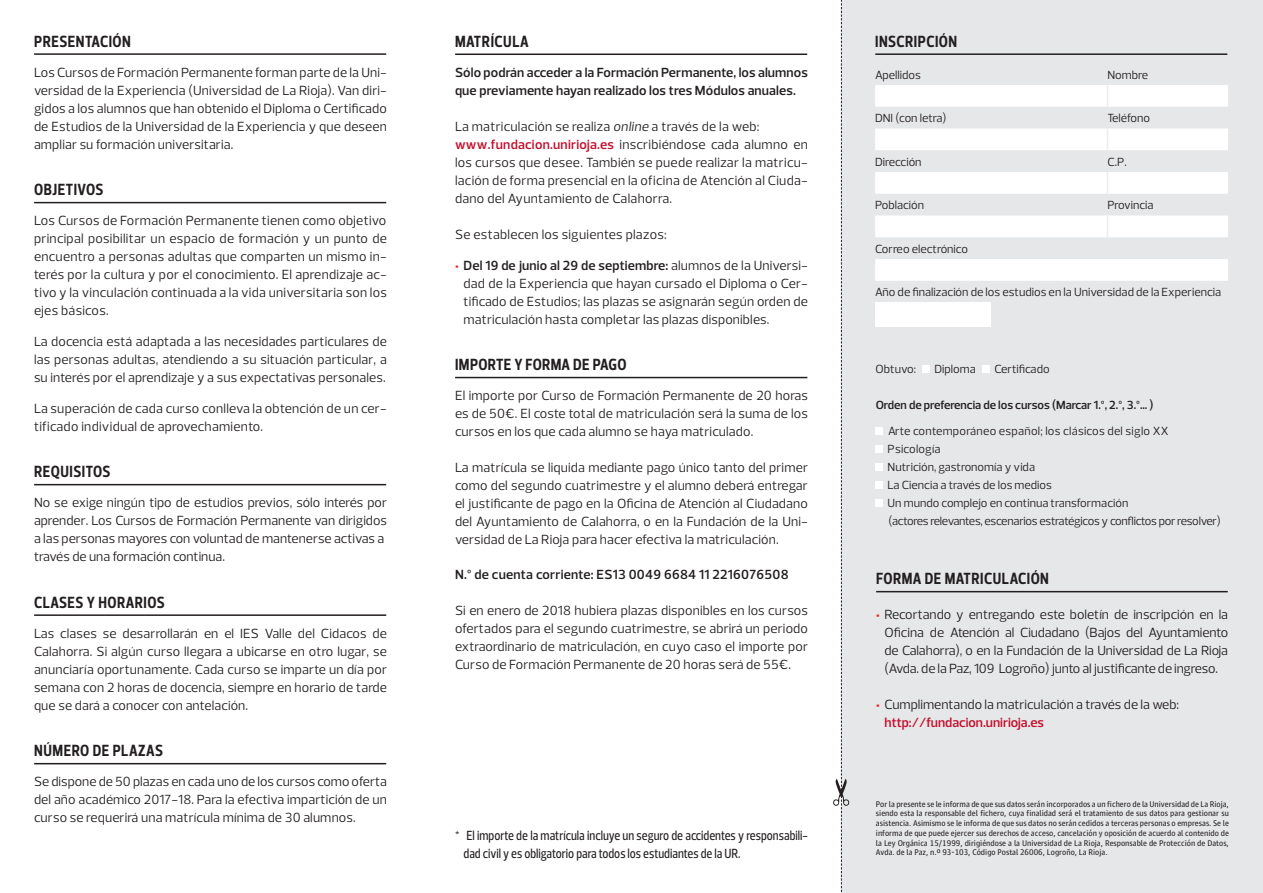
<style>
.page{position:relative;width:1263px;height:893px;background:#fff}
.page>*{position:absolute;margin:0;border:0;box-sizing:border-box;transform-origin:0 0}
.t1{font:700 16.5px "Prelo Condensed";letter-spacing:.025em;color:#231f20}
.t2{font:13.5px/18px "Prelo";letter-spacing:.01em;color:#231f20;text-align:justify}
.t3{font:600 13.5px/18px "Prelo";letter-spacing:.01em;color:#231f20}
.t4{font:500 13.5px/18px "Prelo Condensed";color:#231f20}
.t5{font:12px/18px "Prelo";color:#231f20}
.t6{font:600 12px "Prelo";color:#231f20}
.t7{font:8.25px/9.8px "Guardian Agate Sans 2";color:#231f20;text-align:justify}
.s1{font-style:italic}
.s2{font-weight:600;color:#c3102e}
.s3{font-weight:900;color:#ee1d23}
.s4{font-weight:600}
</style>
<div class="page">
<div style="left:841px;top:0;width:422px;height:893px;background:#e6e7e9"></div>
<hr style="left:455px;top:54px;width:352px;height:1px;background:#231f20">
<hr style="left:455px;top:377px;width:352px;height:1px;background:#231f20">
<hr style="left:34px;top:53px;width:352px;height:2px;background:#231f20">
<hr style="left:34px;top:202px;width:352px;height:1px;background:#231f20">
<hr style="left:34px;top:484px;width:352px;height:1px;background:#231f20">
<hr style="left:34px;top:614px;width:352px;height:2px;background:#231f20">
<hr style="left:34px;top:763px;width:352px;height:1px;background:#231f20">
<svg style="left:834px;top:0;width:15px;height:892px"></svg>
<hr style="left:875px;top:53px;width:352px;height:2px;background:#231f20">
<svg style="left:875px;top:85px;width:353px;height:196px;fill:#fff"></svg>
<svg style="left:1107px;top:85px;width:1px;height:22px"></svg>
<svg style="left:1107px;top:128px;width:1px;height:22px"></svg>
<svg style="left:1107px;top:172px;width:1px;height:22px"></svg>
<svg style="left:1107px;top:215px;width:1px;height:22px"></svg>
<div style="left:875px;top:302px;width:115px;height:25px;background:#fff"></div>
<div style="left:922px;top:365px;width:8px;height:8px;background:#fff"></div>
<div style="left:982px;top:365px;width:8px;height:8px;background:#fff"></div>
<div style="left:876px;top:427px;width:7px;height:8px;background:#fff"></div>
<div style="left:876px;top:445px;width:7px;height:8px;background:#fff"></div>
<div style="left:876px;top:463px;width:7px;height:8px;background:#fff"></div>
<div style="left:876px;top:481px;width:7px;height:8px;background:#fff"></div>
<div style="left:876px;top:499px;width:7px;height:8px;background:#fff"></div>
<hr style="left:876px;top:591px;width:352px;height:1px;background:#231f20">
<p class="t1" style="left:34px;top:31px;width:98px">PRESENTACIÓN</p>
<p class="t2" style="left:34px;top:63px;width:354px">Los Cursos de Formación Permanente forman parte de la Uni&shy;versidad de la Experiencia (Universidad de La Rioja). Van diri&shy;gidos a los alumnos que han obtenido el Diploma o Certificado de Estudios de la Universidad de la Experiencia y que deseen ampliar su formación universitaria.</p>
<p class="t1" style="left:34px;top:179px;width:71px">OBJETIVOS</p>
<p class="t2" style="left:34px;top:212px;width:354px">Los Cursos de Formación Permanente tienen como objetivo principal posibilitar un espacio de formación y un punto de encuentro a personas adultas que comparten un mismo in&shy;terés por la cultura y por el conocimiento. El aprendizaje ac&shy;tivo y la vinculación continuada a la vida universitaria son los ejes básicos.</p>
<p class="t2" style="left:34px;top:332px;width:354px">La docencia está adaptada a las necesidades particulares de las personas adultas, atendiendo a su situación particular, a su interés por el aprendizaje y a sus expectativas personales.</p>
<p class="t2" style="left:34px;top:399px;width:354px">La superación de cada curso conlleva la obtención de un cer&shy;tificado individual de aprovechamiento.</p>
<p class="t1" style="left:34px;top:461px;width:78px">REQUISITOS</p>
<p class="t2" style="left:34px;top:494px;width:354px;text-align:left">No se exige ningún tipo de estudios previos, sólo interés por aprender. Los Cursos de Formación Permanente van dirigidos a las personas mayores con voluntad de mantenerse activas a través de una formación continua.</p>
<p class="t1" style="left:34px;top:592px;width:132px">CLASES Y HORARIOS</p>
<p class="t2" style="left:34px;top:624px;width:354px">Las clases se desarrollarán en el IES Valle del Cidacos de Calahorra. Si algún curso llegara a ubicarse en otro lugar, se anunciaría oportunamente. Cada curso se imparte un día por semana con 2 horas de docencia, siempre en horario de tarde que se dará a conocer con antelación.</p>
<p class="t1" style="left:34px;top:740px;width:130px">NÚMERO DE PLAZAS</p>
<p class="t2" style="left:34px;top:773px;width:354px">Se dispone de 50 plazas en cada uno de los cursos como oferta del año académico 2017-18. Para la efectiva impartición de un curso se requerirá una matrícula mínima de 30 alumnos.</p>
<p class="t1" style="left:455px;top:31px;width:75px">MATRÍCULA</p>
<p class="t3" style="left:455px;top:63px;width:354px">Sólo podrán acceder a la Formación Permanente, los alumnos que previamente hayan realizado los tres Módulos anuales.</p>
<p class="t2" style="left:455px;top:117px;width:354px;text-align:left">La matriculación se realiza <span class="s1">online</span> a través de la web: <span class="s2">www.fundacion.unirioja.es</span> inscribiéndose cada alumno en los cursos que desee. También se puede realizar la matricu&shy;lación de forma presencial en la oficina de Atención al Ciuda&shy;dano del Ayuntamiento de Calahorra.</p>
<p class="t2" style="left:455px;top:225px;width:213px">Se establecen los siguientes plazos:</p>
<p class="t2" style="left:463px;top:256px;width:346px;text-indent:-9px"><span class="s3">•</span> <span class="s4">Del 19 de junio al 29 de septiembre:</span> alumnos de la Universi&shy;dad de la Experiencia que hayan cursado el Diploma o Cer&shy;tificado de Estudios; las plazas se asignarán según orden de matriculación hasta completar las plazas disponibles.</p>
<p class="t1" style="left:455px;top:354px;width:173px">IMPORTE Y FORMA DE PAGO</p>
<p class="t2" style="left:455px;top:387px;width:354px">El importe por Curso de Formación Permanente de 20 horas es de 50€. El coste total de matriculación será la suma de los cursos en los que cada alumno se haya matriculado.</p>
<p class="t2" style="left:455px;top:459px;width:354px">La matrícula se liquida mediante pago único tanto del primer como del segundo cuatrimestre y el alumno deberá entregar el justificante de pago en la Oficina de Atención al Ciudadano del Ayuntamiento de Calahorra, o en la Fundación de la Uni&shy;versidad de La Rioja para hacer efectiva la matriculación.</p>
<p class="t3" style="left:455px;top:565px;width:335px">N.º de cuenta corriente: ES13 0049 6684 11 2216076508</p>
<p class="t2" style="left:455px;top:601px;width:354px">Si en enero de 2018 hubiera plazas disponibles en los cursos ofertados para el segundo cuatrimestre, se abrirá un periodo extraordinario de matriculación, en cuyo caso el importe por Curso de Formación Permanente de 20 horas será de 55€.</p>
<p class="t4" style="left:463px;top:826px;width:346px;text-indent:-9px">* El importe de la matrícula incluye un seguro de accidentes y responsabili&shy;dad civil y es obligatorio para todos los estudiantes de la UR.</p>
<p class="t1" style="left:875px;top:31px;width:83px">INSCRIPCIÓN</p>
<p class="t5" style="left:875px;top:66px;width:47px">Apellidos</p>
<p class="t5" style="left:1107px;top:66px;width:42px">Nombre</p>
<p class="t5" style="left:875px;top:109px;width:73px">DNI (con letra)</p>
<p class="t5" style="left:1107px;top:109px;width:44px">Teléfono</p>
<p class="t5" style="left:875px;top:153px;width:48px">Dirección</p>
<p class="t5" style="left:1107px;top:153px;width:21px">C.P.</p>
<p class="t5" style="left:875px;top:196px;width:51px">Población</p>
<p class="t5" style="left:1107px;top:196px;width:48px">Provincia</p>
<p class="t5" style="left:875px;top:240px;width:94px">Correo electrónico</p>
<p class="t5" style="left:875px;top:283px;width:347px">Año de finalización de los estudios en la Universidad de la Experiencia</p>
<p class="t5" style="left:876px;top:360px;width:42px">Obtuvo:</p>
<p class="t5" style="left:934px;top:360px;width:43px">Diploma</p>
<p class="t5" style="left:994px;top:360px;width:57px">Certificado</p>
<p class="t6" style="left:876px;top:397px;width:279px">Orden de preferencia de los cursos (Marcar 1.º, 2.º, 3.º... )</p>
<p class="t5" style="left:888px;top:422px;width:335px">Arte contemporáneo español; los clásicos del siglo XX Psicología<br>Nutrición, gastronomía y vida<br>La Ciencia a través de los medios<br>Un mundo complejo en continua transformación<br>(actores relevantes, escenarios estratégicos y conflictos por resolver)</p>
<p class="t1" style="left:876px;top:568px;width:174px">FORMA DE MATRICULACIÓN</p>
<p class="t2" style="left:884px;top:605px;width:345px;text-indent:-9px"><span class="s3">•</span> Recortando y entregando este boletín de inscripción en la Oficina de Atención al Ciudadano (Bajos del Ayuntamiento de Calahorra), o en la Fundación de la Universidad de La Rioja (Avda. de la Paz, 109 Logroño) junto al justificante de ingreso.</p>
<p class="t2" style="left:884px;top:695px;width:296px;text-indent:-9px"><span class="s3">•</span> Cumplimentando la matriculación a través de la web: <span class="s2">http://fundacion.unirioja.es</span></p>
<p class="t7" style="left:876px;top:798px;width:354px">Por la presente se le informa de que sus datos serán incorporados a un fichero de la Universidad de La Rioja, siendo esta la responsable del fichero, cuya finalidad será el tratamiento de sus datos para gestionar su asistencia. Asimismo se le informa de que sus datos no serán cedidos a terceras personas o empresas. Se le informa de que puede ejercer sus derechos de acceso, cancelación y oposición de acuerdo al contenido de la Ley Orgánica 15/1999, dirigiéndose a la Universidad de La Rioja, Responsable de Protección de Datos, Avda. de la Paz, n.º 93-103, Código Postal 26006, Logroño, La Rioja.</p>
</div>
